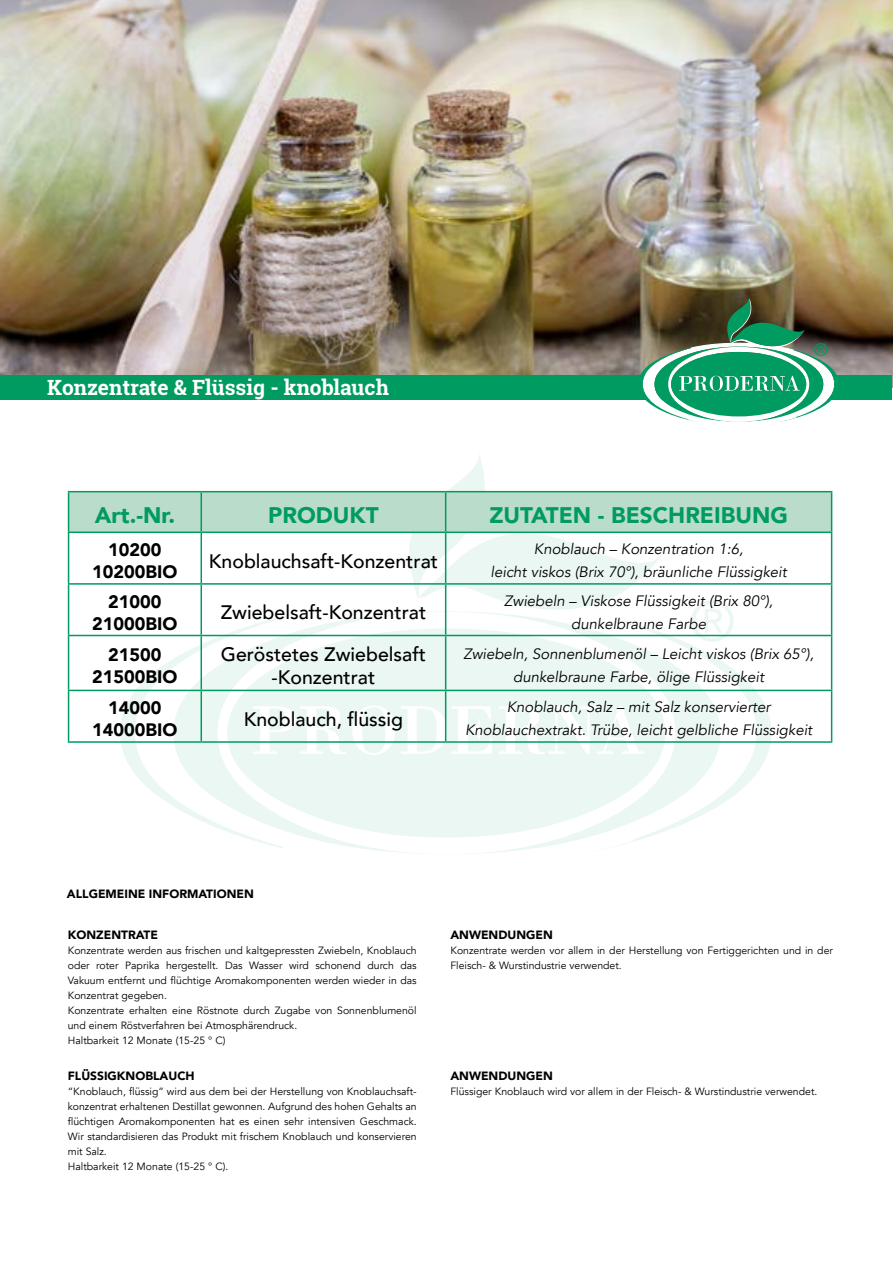
<style>
.page{position:relative;width:893px;height:1263px;background:#fff}
.page>*{position:absolute;margin:0;border:0;box-sizing:border-box;transform-origin:0 0}
.t1{font:900 22.5px "Avenir";color:#009b61}
.t2{font:700 21px "Roboto Slab";color:#fff}
.t3{font:500 19.5px/23.4px "Avenir";color:#000;text-align:center}
.t4{font:900 18px/21.6px "Avenir";color:#000;text-align:center}
.t5{font:italic 15px/22.8px "Avenir";color:#000;text-align:center}
.t6{font:900 12px "Avenir";color:#000}
.t7{font:10.5px/15px "Avenir";color:#000}
</style>
<div class="page">
<svg style="left:636px;top:642px;width:135px;height:199px"></svg>
<svg style="left:120px;top:642px;width:161px;height:206px"></svg>
<svg style="left:281px;top:642px;width:355px;height:212px"></svg>
<img style="left:0;top:0;width:893px;height:387px">
<div style="left:1px;top:375px;width:891px;height:25px;background:#009b61"></div>
<svg style="left:69px;top:455px;width:763px;height:187px"></svg>
<hr style="left:68px;top:533px;width:1px;height:50px;background:#009b61">
<hr style="left:201px;top:533px;width:1px;height:50px;background:#009b61">
<hr style="left:445px;top:533px;width:1px;height:50px;background:#009b61">
<hr style="left:831px;top:533px;width:1px;height:50px;background:#009b61">
<hr style="left:68px;top:583px;width:133px;height:2px;background:#009b61">
<hr style="left:68px;top:585px;width:1px;height:50px;background:#009b61">
<hr style="left:201px;top:583px;width:245px;height:2px;background:#009b61">
<hr style="left:201px;top:585px;width:1px;height:50px;background:#009b61">
<hr style="left:446px;top:583px;width:386px;height:2px;background:#009b61">
<hr style="left:445px;top:585px;width:1px;height:50px;background:#009b61">
<hr style="left:831px;top:585px;width:1px;height:50px;background:#009b61">
<hr style="left:68px;top:635px;width:133px;height:1px;background:#009b61">
<hr style="left:68px;top:636px;width:1px;height:54px;background:#009b61">
<hr style="left:201px;top:635px;width:245px;height:1px;background:#009b61">
<hr style="left:201px;top:636px;width:1px;height:54px;background:#009b61">
<hr style="left:446px;top:635px;width:386px;height:1px;background:#009b61">
<hr style="left:445px;top:636px;width:1px;height:54px;background:#009b61">
<hr style="left:831px;top:636px;width:1px;height:54px;background:#009b61">
<hr style="left:68px;top:690px;width:133px;height:1px;background:#009b61">
<hr style="left:68px;top:691px;width:1px;height:50px;background:#009b61">
<hr style="left:201px;top:690px;width:245px;height:1px;background:#009b61">
<hr style="left:201px;top:691px;width:1px;height:50px;background:#009b61">
<hr style="left:446px;top:690px;width:386px;height:1px;background:#009b61">
<hr style="left:445px;top:691px;width:1px;height:50px;background:#009b61">
<hr style="left:831px;top:691px;width:1px;height:50px;background:#009b61">
<hr style="left:68px;top:741px;width:133px;height:2px;background:#009b61">
<hr style="left:201px;top:741px;width:245px;height:2px;background:#009b61">
<hr style="left:446px;top:741px;width:386px;height:2px;background:#009b61">
<hr style="left:68px;top:491px;width:133px;height:1px;background:#009b61">
<hr style="left:68px;top:492px;width:1px;height:39px;background:#009b61">
<hr style="left:201px;top:491px;width:245px;height:1px;background:#009b61">
<hr style="left:201px;top:492px;width:1px;height:39px;background:#009b61">
<hr style="left:446px;top:491px;width:386px;height:1px;background:#009b61">
<hr style="left:445px;top:492px;width:1px;height:39px;background:#009b61">
<hr style="left:831px;top:492px;width:1px;height:39px;background:#009b61">
<hr style="left:68px;top:531px;width:133px;height:2px;background:#009b61">
<hr style="left:201px;top:531px;width:245px;height:2px;background:#009b61">
<hr style="left:446px;top:531px;width:386px;height:2px;background:#009b61">
<svg style="left:638px;top:298px;width:201px;height:124px"></svg>
<h2 class="t2" style="left:47px;top:373px;width:343px">Konzentrate &amp; Flüssig - knoblauch</h2>
<h1 class="t1" style="left:95px;top:496px;width:82px">Art.-Nr.</h1>
<h1 class="t1" style="left:268px;top:496px;width:112px">PRODUKT</h1>
<h1 class="t1" style="left:489px;top:496px;width:300px">ZUTATEN - BESCHREIBUNG</h1>
<h3 class="t4" style="left:92px;top:539px;width:87px">10200<br>10200BIO</h3>
<h3 class="t3" style="left:209px;top:548px;width:231px">Knoblauchsaft-Konzentrat</h3>
<h3 class="t5" style="left:490px;top:538px;width:298px">Knoblauch – Konzentration 1:6,<br>leicht viskos (Brix 70°), bräunliche Flüssigkeit</h3>
<h3 class="t4" style="left:92px;top:590px;width:87px">21000<br>21000BIO</h3>
<h3 class="t3" style="left:221px;top:600px;width:207px">Zwiebelsaft-Konzentrat</h3>
<h3 class="t5" style="left:504px;top:589px;width:270px">Zwiebeln – Viskose Flüssigkeit (Brix 80°), dunkelbraune Farbe</h3>
<h3 class="t4" style="left:92px;top:644px;width:87px">21500<br>21500BIO</h3>
<h3 class="t3" style="left:221px;top:641px;width:207px">Geröstetes Zwiebelsaft -Konzentrat</h3>
<h3 class="t5" style="left:463px;top:643px;width:352px">Zwiebeln, Sonnenblumenöl – Leicht viskos (Brix 65°), dunkelbraune Farbe, ölige Flüssigkeit</h3>
<h3 class="t4" style="left:92px;top:697px;width:87px">14000<br>14000BIO</h3>
<h3 class="t3" style="left:244px;top:706px;width:161px">Knoblauch, flüssig</h3>
<h3 class="t5" style="left:465px;top:696px;width:349px">Knoblauch, Salz – mit Salz konservierter<br>Knoblauchextrakt. Trübe, leicht gelbliche Flüssigkeit</h3>
<p class="t6" style="left:67px;top:883px;width:188px">ALLGEMEINE INFORMATIONEN</p>
<p class="t6" style="left:68px;top:924px;width:92px">KONZENTRATE</p>
<p class="t7" style="left:68px;top:943px;width:350px">Konzentrate werden aus frischen und kaltgepressten Zwiebeln, Knoblauch oder roter Paprika hergestellt. Das Wasser wird schonend durch das Vakuum entfernt und flüchtige Aromakomponenten werden wieder in das Konzentrat gegeben.<br>Konzentrate erhalten eine Röstnote durch Zugabe von Sonnenblumenöl und einem Röstverfahren bei Atmosphärendruck.<br>Haltbarkeit 12 Monate (15-25 ° C)</p>
<p class="t6" style="left:68px;top:1066px;width:128px">FLÜSSIGKNOBLAUCH</p>
<p class="t7" style="left:68px;top:1084px;width:350px">“Knoblauch, flüssig” wird aus dem bei der Herstellung von Knoblauchsaft&shy;konzentrat erhaltenen Destillat gewonnen. Aufgrund des hohen Gehalts an flüchtigen Aromakomponenten hat es einen sehr intensiven Geschmack.<br>Wir standardisieren das Produkt mit frischem Knoblauch und konservieren mit Salz.<br>Haltbarkeit 12 Monate (15-25 ° C).</p>
<p class="t6" style="left:450px;top:924px;width:104px">ANWENDUNGEN</p>
<p class="t7" style="left:450px;top:943px;width:384px">Konzentrate werden vor allem in der Herstellung von Fertiggerichten und in der<br>Fleisch- &amp; Wurstindustrie verwendet.</p>
<p class="t6" style="left:450px;top:1066px;width:104px">ANWENDUNGEN</p>
<p class="t7" style="left:450px;top:1084px;width:369px">Flüssiger Knoblauch wird vor allem in der Fleisch- &amp; Wurstindustrie verwendet.</p>
</div>
